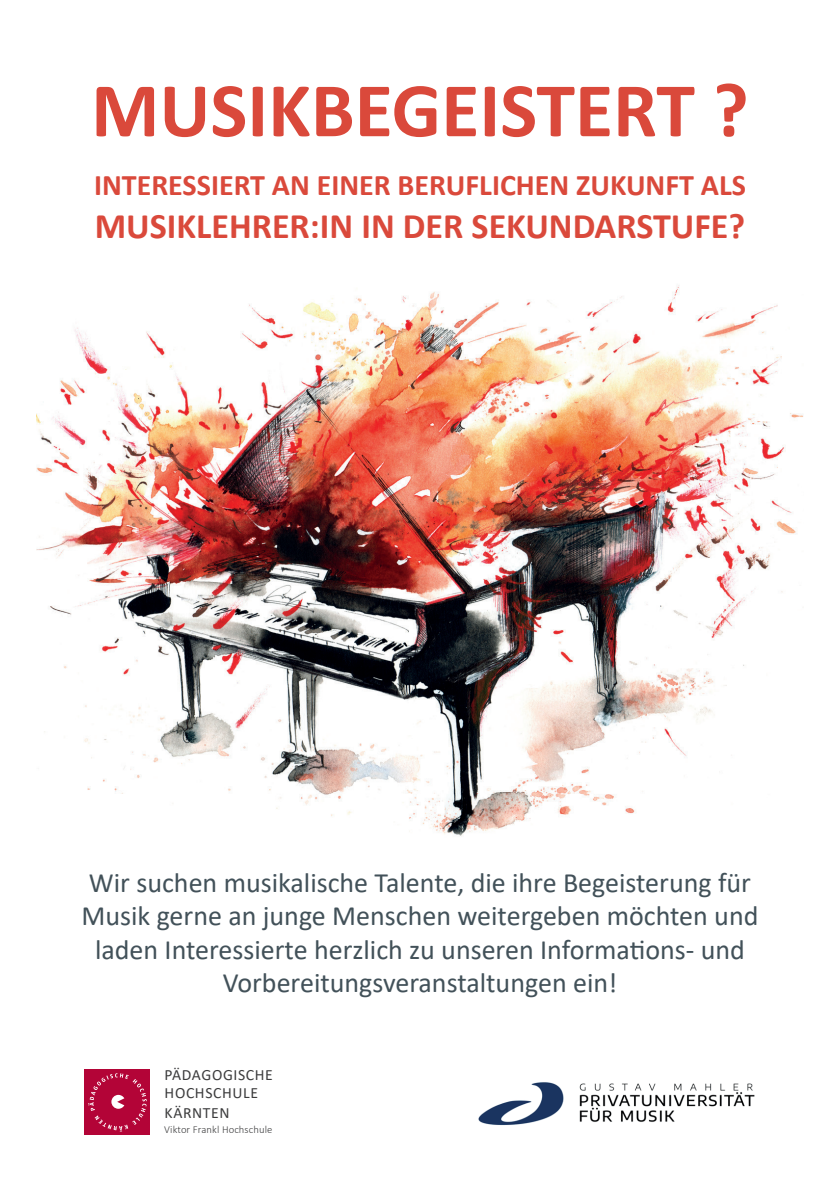
<style>
.page{position:relative;width:840px;height:1191px;background:#fff}
.page>*{position:absolute;margin:0;border:0;box-sizing:border-box;transform-origin:0 0}
.t1{font:700 78px "Calibri";color:#da493b}
.t2{font:700 36px "Calibri";color:#da493b}
.t3{font:700 30px "Calibri";color:#da493b}
.t4{font:28px/33.6px "Calibri";color:#425159;text-align:center}
.t5{font:15.6px/19px "Calibri";letter-spacing:.04em;color:#3c3c3d}
.t6{font:300 10.6px "Calibri";letter-spacing:.01em;color:#3e3e3f}
</style>
<div class="page">
<img style="left:37px;top:285px;width:765px;height:551px">
<img style="left:478px;top:1082px;width:276px;height:43px">
<div style="left:85px;top:1069px;width:65px;height:65px;background:#b30437"></div>
<svg style="left:88px;top:1073px;width:59px;height:58px"></svg>
<h1 class="t1" style="left:91px;top:55px;width:658px">MUSIKBEGEISTERT ?</h1>
<p class="t3" style="left:94px;top:164px;width:653px">INTERESSIERT AN EINER BERUFLICHEN ZUKUNFT ALS</p>
<p class="t2" style="left:95px;top:201px;width:651px">MUSIKLEHRER:IN IN DER SEKUNDARSTUFE?</p>
<p class="t4" style="left:81px;top:864px;width:678px">Wir suchen musikalische Talente, die ihre Begeisterung für Musik gerne an junge Menschen weitergeben möchten und laden Interessierte herzlich zu unseren Informations- und Vorbereitungsveranstaltungen ein!</p>
<p class="t5" style="left:164px;top:1064px;width:110px">PÄDAGOGISCHE<br>HOCHSCHULE<br>KÄRNTEN</p>
<p class="t6" style="left:164px;top:1122px;width:110px">Viktor Frankl Hochschule</p>
</div>
